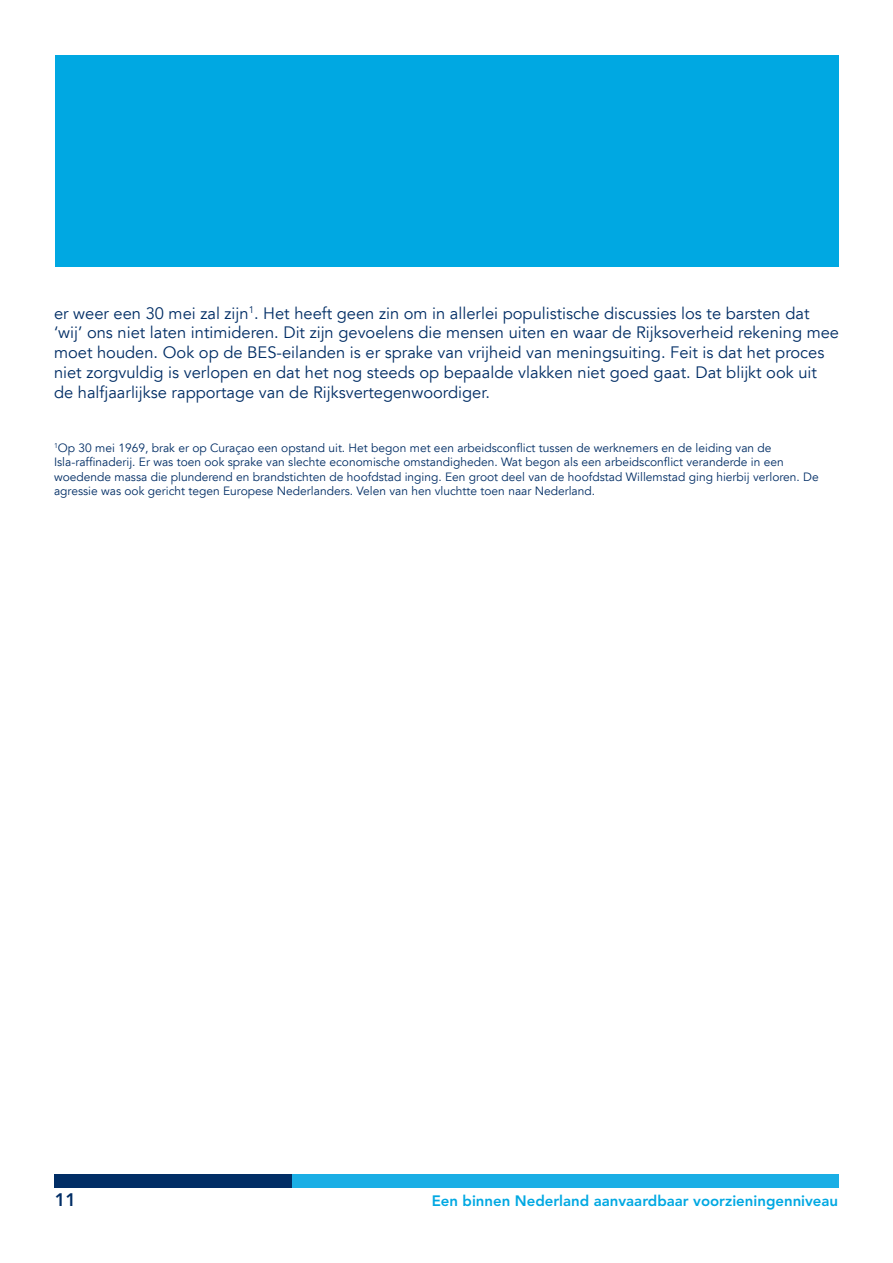
<style>
.page{position:relative;width:893px;height:1263px;background:#fff}
.page>*{position:absolute;margin:0;border:0;box-sizing:border-box;transform-origin:0 0}
.t1{font:800 18px "Avenir LT Std";color:#012d65}
.t2{font:16.5px/19.8px "Avenir LT";color:#012d65}
.t3{font:800 15px "Avenir LT Std";color:#00a8e2}
.t4{font:12px/14.4px "Avenir LT";color:#012d65}
.s1{font-size:15px}
</style>
<div class="page">
<div style="left:55px;top:55px;width:783px;height:211px;background:#00a8e2"></div>
<div style="left:55px;top:1174px;width:783px;height:13px;background:#1aaee5"></div>
<div style="left:54px;top:1174px;width:237px;height:13px;background:#012d65"></div>
<p class="t2" style="left:54px;top:303px;width:787px">er weer een 30 mei zal zijn<sup>1</sup>. Het heeft geen zin om in allerlei populistische discussies los te barsten dat ‘wij’ ons niet laten intimideren. Dit zijn gevoelens die mensen uiten en waar de Rijksoverheid rekening mee moet houden. Ook op de BES-eilanden is er sprake van vrijheid van meningsuiting. Feit is dat het proces niet zorgvuldig is verlopen en dat het nog steeds op bepaalde vlakken niet goed gaat. Dat blijkt ook uit de halfjaarlijkse rapportage van de Rijksvertegenwoordiger.</p>
<p class="t4" style="left:54px;top:441px;width:766px"><sup>1</sup>Op 30 mei 1969, brak er op Curaçao een opstand uit. Het begon met een arbeidsconflict tussen de werknemers en de leiding van de Isla-raffinaderij. Er was toen ook sprake van slechte economische omstandigheden. Wat begon als een arbeidsconflict veranderde in een woedende massa die plunderend en brandstichten de hoofdstad inging. Een groot deel van de hoofdstad Willemstad ging hierbij verloren. De agressie was ook gericht tegen Europese Nederlanders. Velen van hen vluchtte toen naar Nederland.</p>
<h1 class="t1" style="left:55px;top:1189px;width:23px"><span class="s1">2</span> 11</h1>
<p class="t3" style="left:328px;top:1192px;width:507px">Laat doven meedoen i Ned rland. Erken de Nederlandse Gebarentaal!</p>
<p class="t3" style="left:432px;top:1192px;width:408px">Een binnen Nederland aanvaardbaar voorzieningenniveau</p>
</div>
